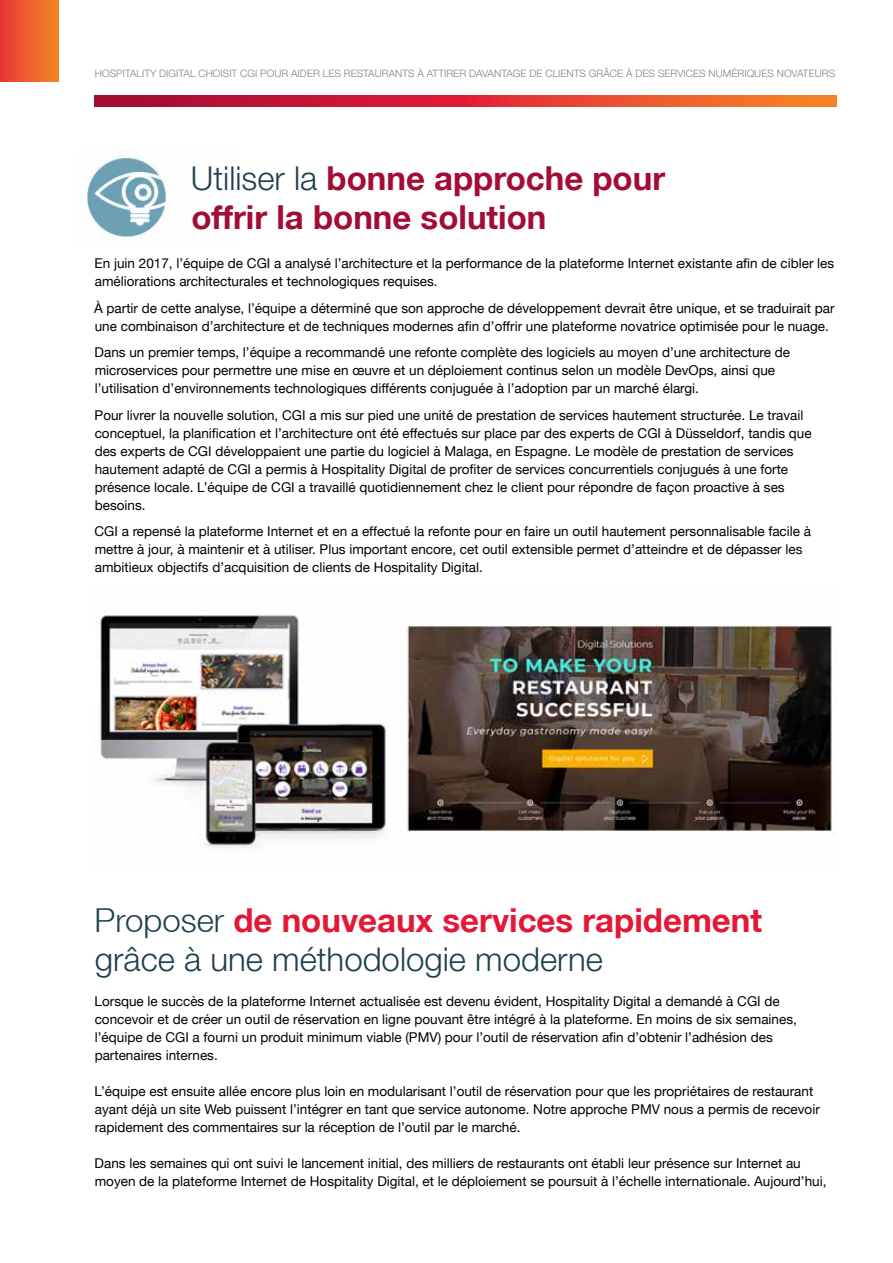
<style>
.page{position:relative;width:893px;height:1263px;background:#fff}
.page>*{position:absolute;margin:0;border:0;box-sizing:border-box;transform-origin:0 0}
.t1{font:700 33px/39px "Helvetica Neue LT";color:#a30c33}
.t2{font:700 33px "Helvetica Neue LT";color:#e31837}
.t3{font:300 33px "Helvetica Neue LT Pro";color:#1f414d}
.t4{font:13.5px/18px "Helvetica Neue LT";color:#000}
.t5{font:300 10.2px "Helvetica Neue LT Std";letter-spacing:.005em;color:#7f8080}
.s1{font-family:"Helvetica Neue LT Std";font-weight:300;color:#1f414d}
.s2{font-weight:300;color:#1f414d}
</style>
<div class="page">
<img style="left:86px;top:148px;width:84px;height:89px">
<div style="left:0;top:0;width:58px;height:81px;background:linear-gradient(to right,#e43737,#f58426)"></div>
<svg style="left:94px;top:96px;width:742px;height:10px;background:#d53532"></svg>
<img style="left:94px;top:615px;width:742px;height:234px">
<p class="t5" style="left:95px;top:67px;width:742px">HOSPITALITY DIGITAL CHOISIT CGI POUR AIDER LES RESTAURANTS À ATTIRER DAVANTAGE DE CLIENTS GRÂCE À DES SERVICES NUMÉRIQUES NOVATEURS</p>
<h1 class="t1" style="left:191px;top:158px;width:476px"><span class="s1">Utiliser la</span> bonne approche pour offrir la bonne solution</h1>
<p class="t4" style="left:95px;top:254px;width:741px">En juin 2017, l’équipe de CGI a analysé l’architecture et la performance de la plateforme Internet existante afin de cibler les améliorations architecturales et technologiques requises.</p>
<p class="t4" style="left:94px;top:298px;width:742px">À partir de cette analyse, l’équipe a déterminé que son approche de développement devrait être unique, et se traduirait par une combinaison d’architecture et de techniques modernes afin d’offrir une plateforme novatrice optimisée pour le nuage.</p>
<p class="t4" style="left:95px;top:343px;width:697px">Dans un premier temps, l’équipe a recommandé une refonte complète des logiciels au moyen d’une architecture de microservices pour permettre une mise en œuvre et un déploiement continus selon un modèle DevOps, ainsi que l’utilisation d’environnements technologiques différents conjuguée à l’adoption par un marché élargi.</p>
<p class="t4" style="left:95px;top:405px;width:718px">Pour livrer la nouvelle solution, CGI a mis sur pied une unité de prestation de services hautement structurée. Le travail conceptuel, la planification et l’architecture ont été effectués sur place par des experts de CGI à Düsseldorf, tandis que des experts de CGI développaient une partie du logiciel à Malaga, en Espagne. Le modèle de prestation de services hautement adapté de CGI a permis à Hospitality Digital de profiter de services concurrentiels conjugués à une forte présence locale. L’équipe de CGI a travaillé quotidiennement chez le client pour répondre de façon proactive à ses besoins.</p>
<p class="t4" style="left:94px;top:522px;width:718px">CGI a repensé la plateforme Internet et en a effectué la refonte pour en faire un outil hautement personnalisable facile à mettre à jour, à maintenir et à utiliser. Plus important encore, cet outil extensible permet d’atteindre et de dépasser les ambitieux objectifs d’acquisition de clients de Hospitality Digital.</p>
<h1 class="t2" style="left:95px;top:899px;width:669px"><span class="s2">Proposer</span> de nouveaux services rapidement</h1>
<h1 class="t3" style="left:95px;top:939px;width:510px">grâce à une méthodologie moderne</h1>
<p class="t4" style="left:95px;top:992px;width:704px">Lorsque le succès de la plateforme Internet actualisée est devenu évident, Hospitality Digital a demandé à CGI de concevoir et de créer un outil de réservation en ligne pouvant être intégré à la plateforme. En moins de six semaines, l’équipe de CGI a fourni un produit minimum viable (PMV) pour l’outil de réservation afin d’obtenir l’adhésion des partenaires internes.</p>
<p class="t4" style="left:95px;top:1082px;width:727px">L’équipe est ensuite allée encore plus loin en modularisant l’outil de réservation pour que les propriétaires de restaurant ayant déjà un site Web puissent l’intégrer en tant que service autonome. Notre approche PMV nous a permis de recevoir rapidement des commentaires sur la réception de l’outil par le marché.</p>
<p class="t4" style="left:95px;top:1154px;width:733px">Dans les semaines qui ont suivi le lancement initial, des milliers de restaurants ont établi leur présence sur Internet au moyen de la plateforme Internet de Hospitality Digital, et le déploiement se poursuit à l’échelle internationale. Aujourd’hui,</p>
</div>
